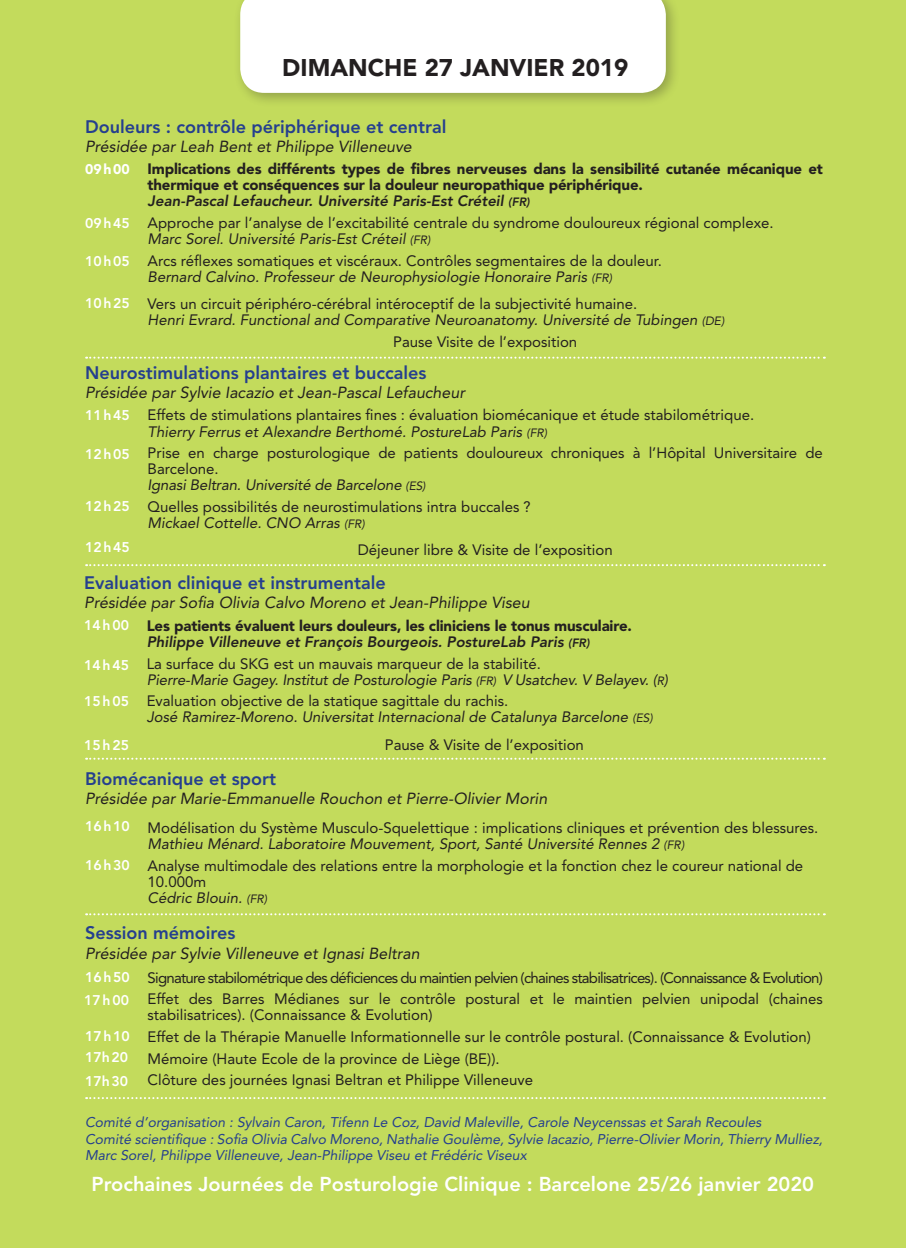
<style>
.page{position:relative;width:908px;height:1248px;background:#fff}
.page>*{position:absolute;margin:0;border:0;box-sizing:border-box;transform-origin:0 0}
.t1{font:900 24px "Avenir LT Std";color:#231f20}
.t2{font:800 20px "Avenir LT Std";color:#fff}
.t3{font:800 18px "Avenir LT Std";color:#253f8e}
.t4{font:italic 16px "Avenir LT Std";color:#231f20}
.t5{font:15px/16px "Avenir LT Std";color:#231f20}
.t6{font:italic 15px/16px "Avenir LT Std";color:#231f20}
.t7{font:900 15px/16px "Avenir LT Std";letter-spacing:-.01em;color:#231f20}
.t8{font:15px/21.6px "Avenir LT Std";letter-spacing:-.05em;color:#231f20}
.t9{font:italic 14px/16.8px "Avenir LT Std";color:#253f8e}
.t10{font:800 14px/24px "Avenir LT Std";color:#fff}
.t11{font:900 14px "Avenir LT Std";letter-spacing:.06em;color:#fff}
.s1{font-weight:800;font-style:italic}
.s2{font-weight:800;font-style:italic;font-size:12px}
.s3{font-style:italic}
.s4{font-style:italic;font-size:12px}
.s5{font-style:normal}
.s6{font-size:12px}
</style>
<div class="page">
<div style="left:0;top:0;width:905px;height:1247px;background:#c3db5c"></div>
<div style="left:233px;top:0;width:448px;height:108px;background:#231f20;opacity:.3"></div>
<div style="left:240px;top:0;width:425px;height:93px;background:#fff"></div>
<svg style="left:86px;top:356px;width:738px;height:2px"></svg>
<svg style="left:86px;top:564px;width:738px;height:2px"></svg>
<svg style="left:86px;top:913px;width:738px;height:2px"></svg>
<svg style="left:86px;top:1097px;width:738px;height:1px"></svg>
<svg style="left:86px;top:757px;width:738px;height:2px"></svg>
<h1 class="t1" style="left:282px;top:53px;width:347px">DIMANCHE 27 JANVIER 2019</h1>
<p class="t3" style="left:85px;top:116px;width:363px">Douleurs : contrôle périphérique et central</p>
<p class="t4" style="left:85px;top:137px;width:328px">Présidée par Leah Bent et Philippe Villeneuve</p>
<p class="t11" style="left:85px;top:160px;width:46px">09h00</p>
<p class="t10" style="left:85px;top:211px;width:46px">09h45</p>
<p class="t10" style="left:85px;top:249px;width:46px">10h05</p>
<p class="t10" style="left:85px;top:291px;width:46px">10h25</p>
<p class="t7" style="left:147px;top:161px;width:676px">Implications des différents types de fibres nerveuses dans la sensibilité cutanée mécanique et thermique et conséquences sur la douleur neuropathique périphérique.<br><span class="s1">Jean-Pascal Lefaucheur. Université Paris-Est Créteil</span> <span class="s2">(FR)</span></p>
<p class="t5" style="left:147px;top:215px;width:627px">Approche par l’analyse de l’excitabilité centrale du syndrome douloureux régional complexe.<br><span class="s3">Marc Sorel. Université Paris-Est Créteil</span> <span class="s4">(FR)</span></p>
<p class="t5" style="left:147px;top:253px;width:515px">Arcs réflexes somatiques et viscéraux. Contrôles segmentaires de la douleur.<br><span class="s3">Bernard Calvino. Professeur de Neurophysiologie Honoraire Paris</span> <span class="s4">(FR)</span></p>
<p class="t6" style="left:147px;top:296px;width:578px"><span class="s5">Vers un circuit périphéro-cérébral intéroceptif de la subjectivité humaine.<br></span>Henri Evrard. Functional and Comparative Neuroanatomy. Université de Tubingen <span class="s6">(DE)</span></p>
<p class="t5" style="left:393px;top:334px;width:185px">Pause Visite de l’exposition</p>
<p class="t3" style="left:85px;top:362px;width:343px">Neurostimulations plantaires et buccales</p>
<p class="t4" style="left:85px;top:383px;width:381px">Présidée par Sylvie Iacazio et Jean-Pascal Lefaucheur</p>
<p class="t10" style="left:85px;top:403px;width:46px">11h45</p>
<p class="t10" style="left:85px;top:442px;width:46px">12h05</p>
<p class="t10" style="left:85px;top:494px;width:46px">12h25</p>
<p class="t10" style="left:85px;top:535px;width:46px">12h45</p>
<p class="t5" style="left:147px;top:407px;width:608px">Effets de stimulations plantaires fines : évaluation biomécanique et étude stabilométrique.<br><span class="s3">Thierry Ferrus et Alexandre Berthomé. PostureLab Paris</span> <span class="s4">(FR)</span></p>
<p class="t5" style="left:147px;top:445px;width:676px">Prise en charge posturologique de patients douloureux chroniques à l’Hôpital Universitaire de<br>Barcelone.<br><span class="s3">Ignasi Beltran. Université de Barcelone</span> <span class="s4">(ES)</span></p>
<p class="t5" style="left:147px;top:498px;width:384px">Quelles possibilités de neurostimulations intra buccales ?<br><span class="s3">Mickael Cottelle. CNO Arras</span> <span class="s4">(FR)</span></p>
<p class="t5" style="left:357px;top:542px;width:256px">Déjeuner libre &amp; Visite de l’exposition</p>
<p class="t3" style="left:84px;top:572px;width:303px">Evaluation clinique et instrumentale</p>
<p class="t4" style="left:84px;top:593px;width:446px">Présidée par Sofia Olivia Calvo Moreno et Jean-Philippe Viseu</p>
<p class="t10" style="left:84px;top:613px;width:46px">14h00</p>
<p class="t10" style="left:84px;top:653px;width:46px">14h45</p>
<p class="t10" style="left:84px;top:689px;width:46px">15h05</p>
<p class="t10" style="left:84px;top:733px;width:46px">15h25</p>
<p class="t7" style="left:147px;top:617px;width:486px">Les patients évaluent leurs douleurs, les cliniciens le tonus musculaire.<br><span class="s1">Philippe Villeneuve et François Bourgeois. PostureLab Paris</span> <span class="s2">(FR)</span></p>
<p class="t6" style="left:147px;top:655px;width:522px"><span class="s5">La surface du SKG est un mauvais marqueur de la stabilité.<br></span>Pierre-Marie Gagey. Institut de Posturologie Paris <span class="s6">(FR)</span> V Usatchev. V Belayev. (<span class="s6">R</span>)</p>
<p class="t6" style="left:147px;top:693px;width:507px"><span class="s5">Evaluation objective de la statique sagittale du rachis.<br></span>José Ramirez-Moreno. Universitat Internacional de Catalunya Barcelone <span class="s6">(ES)</span></p>
<p class="t5" style="left:384px;top:736px;width:200px">Pause &amp; Visite de l’exposition</p>
<p class="t3" style="left:85px;top:767px;width:192px">Biomécanique et sport</p>
<p class="t4" style="left:85px;top:789px;width:463px">Présidée par Marie-Emmanuelle Rouchon et Pierre-Olivier Morin</p>
<p class="t10" style="left:85px;top:814px;width:46px">16h10</p>
<p class="t10" style="left:85px;top:852px;width:46px">16h30</p>
<p class="t5" style="left:147px;top:819px;width:672px">Modélisation du Système Musculo-Squelettique : implications cliniques et prévention des blessures.<br><span class="s3">Mathieu Ménard. Laboratoire Mouvement, Sport, Santé Université Rennes 2</span> <span class="s4">(FR)</span></p>
<p class="t5" style="left:147px;top:857px;width:657px">Analyse multimodale des relations entre la morphologie et la fonction chez le coureur national de<br>10.000m<br><span class="s3">Cédric Blouin.</span> <span class="s4">(FR)</span></p>
<p class="t3" style="left:85px;top:922px;width:152px">Session mémoires</p>
<p class="t4" style="left:85px;top:943px;width:336px">Présidée par Sylvie Villeneuve et Ignasi Beltran</p>
<p class="t10" style="left:85px;top:964px;width:46px">16h50</p>
<p class="t10" style="left:84px;top:988px;width:46px">17h00</p>
<p class="t10" style="left:85px;top:1024px;width:46px">17h10</p>
<p class="t10" style="left:85px;top:1044px;width:44px">17h20<br>17h30</p>
<p class="t8" style="left:147px;top:966px;width:676px">Signature stabilométrique des déficiences du maintien pelvien (chaines stabilisatrices). (Connaissance &amp; Evolution)<br>Effet des Barres Médianes sur le contrôle postural et le maintien pelvien unipodal (chaines</p>
<p class="t5" style="left:147px;top:1004px;width:664px;line-height:21.6px">stabilisatrices). (Connaissance &amp; Evolution)<br>Effet de la Thérapie Manuelle Informationnelle sur le contrôle postural. (Connaissance &amp; Evolution)<br>Mémoire (Haute Ecole de la province de Liège (BE)).<br>Clôture des journées Ignasi Beltran et Philippe Villeneuve</p>
<p class="t9" style="left:85px;top:1113px;width:739px">Comité d’organisation : Sylvain Caron, Tifenn Le Coz, David Maleville, Carole Neycenssas et Sarah Recoules<br>Comité scientifique : Sofia Olivia Calvo Moreno, Nathalie Goulème, Sylvie Iacazio, Pierre-Olivier Morin, Thierry Mulliez,<br>Marc Sorel, Philippe Villeneuve, Jean-Philippe Viseu et Frédéric Viseux</p>
<h2 class="t2" style="left:92px;top:1172px;width:723px">Prochaines Journées de Posturologie Clinique : Barcelone 25/26 janvier 2020</h2>
</div>
